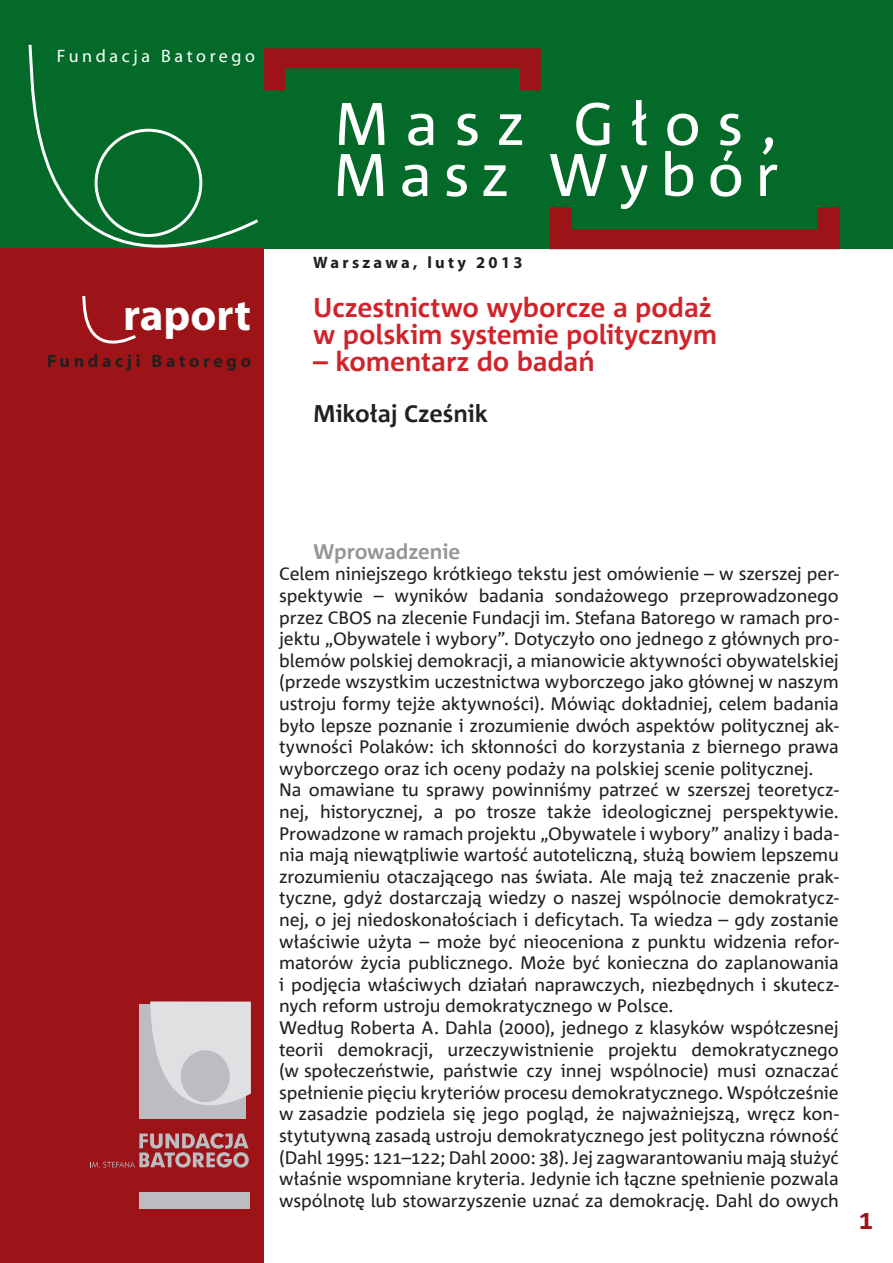
<style>
.page{position:relative;width:893px;height:1263px;background:#fff}
.page>*{position:absolute;margin:0;border:0;box-sizing:border-box;transform-origin:0 0}
.t1{font:60px/51px "Corpid Pl";letter-spacing:.19em;color:#fff}
.t2{font:700 45px "Myriad Pro";color:#fff}
.t3{font:700 27px/27px "Corpid Pl";letter-spacing:-.005em;color:#d1232a}
.t4{font:700 24px "Corpid Pl";letter-spacing:-.005em;color:#231f20}
.t5{font:700 21px "Corpid Pl";letter-spacing:-.01em;color:#939598}
.t6{font:18px/21.6px "Corpid Pl";letter-spacing:-.005em;color:#231f20}
.t7{font:18px "Myriad Pro";letter-spacing:.2em;color:#fff}
.t8{font:700 18px "Myriad Pro";letter-spacing:.2em;color:#231f20}
.t9{font:700 16.5px "Myriad Pro";letter-spacing:.2em;color:#231f20}
</style>
<div class="page">
<div style="left:0;top:0;width:893px;height:249px;background:#046a29"></div>
<div style="left:0;top:249px;width:264px;height:1014px;background:#9c1418"></div>
<svg style="left:264px;top:48px;width:277px;height:42px"></svg>
<svg style="left:549px;top:207px;width:291px;height:42px"></svg>
<div style="left:139px;top:1192px;width:110px;height:17px;background:#bcbdc0"></div>
<svg style="left:92px;top:1001px;width:159px;height:167px"></svg>
<svg style="left:27px;top:44px;width:235px;height:205px"></svg>
<svg style="left:82px;top:296px;width:54px;height:48px"></svg>
<p class="t7" style="left:57px;top:44px;width:200px">Fundacja Batorego</p>
<h2 class="t2" style="left:123px;top:285px;width:129px">raport</h2>
<p class="t8" style="left:47px;top:349px;width:206px">Fundacji Batorego</p>
<h1 class="t1" style="left:333px;top:99px;width:447px">Masz Głos,<br>Masz Wybór</h1>
<p class="t9" style="left:313px;top:251px;width:211px">Warszawa, luty 2013</p>
<h3 class="t3" style="left:313px;top:294px;width:405px">Uczestnictwo wyborcze a podaż w polskim systemie politycznym</h3>
<h3 class="t3" style="left:313px;top:348px;width:283px">– komentarz do badań</h3>
<h3 class="t4" style="left:313px;top:400px;width:176px">Mikołaj Cześnik</h3>
<p class="t5" style="left:313px;top:540px;width:149px">Wprowadzenie</p>
<p class="t6" style="left:279px;top:563px;width:561px">Celem niniejszego krótkiego tekstu jest omówienie – w szerszej per&shy;spektywie – wyników badania sondażowego przeprowadzonego przez CBOS na zlecenie Fundacji im. Stefana Batorego w ramach pro&shy;jektu „Obywatele i wybory”. Dotyczyło ono jednego z głównych pro&shy;blemów polskiej demokracji, a mianowicie aktywności obywatelskiej (przede wszystkim uczestnictwa wyborczego jako głównej w naszym ustroju formy tejże aktywności). Mówiąc dokładniej, celem badania było lepsze poznanie i zrozumienie dwóch aspektów politycznej ak&shy;tywności Polaków: ich skłonności do korzystania z biernego prawa wyborczego oraz ich oceny podaży na polskiej scenie politycznej.<br>Na omawiane tu sprawy powinniśmy patrzeć w szerszej teoretycz&shy;nej, historycznej, a po trosze także ideologicznej perspektywie.<br>Prowadzone w ramach projektu „Obywatele i wybory” analizy i bada&shy;nia mają niewątpliwie wartość autoteliczną, służą bowiem lepszemu zrozumieniu otaczającego nas świata. Ale mają też znaczenie prak&shy;tyczne, gdyż dostarczają wiedzy o naszej wspólnocie demokratycz&shy;nej, o jej niedoskonałościach i deficytach. Ta wiedza – gdy zostanie właściwie użyta – może być nieoceniona z punktu widzenia refor&shy;matorów życia publicznego. Może być konieczna do zaplanowania i podjęcia właściwych działań naprawczych, niezbędnych i skutecz&shy;nych reform ustroju demokratycznego w Polsce.<br>Według Roberta A. Dahla (2000), jednego z klasyków współczesnej teorii demokracji, urzeczywistnienie projektu demokratycznego (w społeczeństwie, państwie czy innej wspólnocie) musi oznaczać spełnienie pięciu kryteriów procesu demokratycznego. Współcześnie w zasadzie podziela się jego pogląd, że najważniejszą, wręcz kon&shy;stytutywną zasadą ustroju demokratycznego jest polityczna równość (Dahl 1995: 121–122; Dahl 2000: 38). Jej zagwarantowaniu mają służyć właśnie wspomniane kryteria. Jedynie ich łączne spełnienie pozwala wspólnotę lub stowarzyszenie uznać za demokrację. Dahl do owych</p>
</div>
